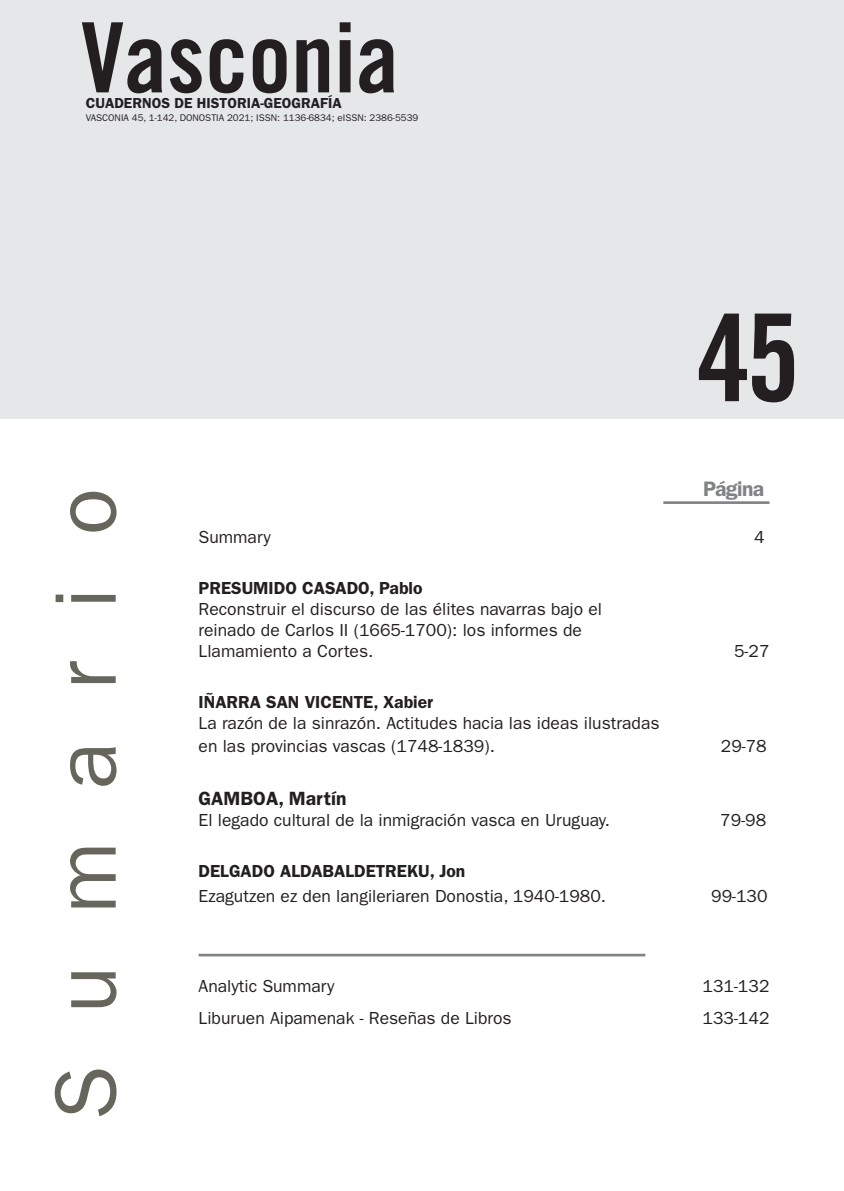
<style>
.page{position:relative;width:844px;height:1191px;background:#fff}
.page>*{position:absolute;margin:0;border:0;box-sizing:border-box;transform-origin:0 0}
.t1{font:121.27px "Trade Gothic LT Std Bd Cn 20";color:#231f20}
.t2{font:97.12px "Trade Gothic LT Std Bd Cn 20";color:#231f20}
.t3{font:87.5px "ITC Franklin Gothic Std";letter-spacing:.6em;color:#67665d}
.t4{font:600 21px "ITC Franklin Gothic Std";letter-spacing:-.025em;color:#808285}
.t5{font:600 19.25px "ITC Franklin Gothic Std";color:#231f20}
._01_-_Aurkibidea_2{font:17.5px/21px "ITC Franklin Gothic Std";color:#231f20}
._01_-_TITULO{font:17.5px/23.1px "ITC Franklin Gothic Std";color:#231f20}
._01_-_Aurkibidea_1{font:600 17.5px "ITC Franklin Gothic Std";color:#231f20}
._01_-_Aurkibidea_1-2{font:17.5px "ITC Franklin Gothic Std";color:#231f20}
.t6{font:600 14.53px "ITC Franklin Gothic Std";color:#231f20}
.t7{font:9.62px "ITC Franklin Gothic Std";color:#231f20}
</style>
<div class="page">
<hr style="left:663px;top:501px;width:106px;height:3px;background:#808285">
<hr style="left:198px;top:953px;width:447px;height:3px;background:#808285">
<div style="left:0;top:0;width:843px;height:418px;background:#e6e7e9"></div>
<p class="t2" style="left:81px;top:-1px;width:319px">Vasconia</p>
<p class="t6" style="left:86px;top:95px;width:257px">CUADERNOS DE HISTORIA-GEOGRAFÍA</p>
<p class="t7" style="left:86px;top:112px;width:334px">VASCONIA 45, 1-142, DONOSTIA 2021; ISSN: 1136-6834; eISSN: 2386-5539</p>
<p class="t1" style="left:696px;top:284px;width:104px">45</p>
<h3 class="t3" style="left:36px;top:1120px;width:633px;rotate:-90deg">Sumario</h3>
<p class="t4" style="left:703px;top:476px;width:63px">Página</p>
<p class="_01_-_Aurkibidea_1-2" style="left:198px;top:527px;width:74px">Summary</p>
<p class="_01_-_Aurkibidea_1-2" style="left:754px;top:527px;width:12px">4</p>
<p class="_01_-_Aurkibidea_1" style="left:198px;top:578px;width:225px">PRESUMIDO CASADO, Pablo</p>
<p class="_01_-_Aurkibidea_2" style="left:198px;top:599px;width:405px">Reconstruir el discurso de las élites navarras bajo el reinado de Carlos II (1665-1700): los informes de</p>
<p class="_01_-_Aurkibidea_2" style="left:198px;top:641px;width:176px">Llamamiento a Cortes.</p>
<p class="_01_-_Aurkibidea_2" style="left:734px;top:641px;width:37px">5-27</p>
<p class="_01_-_Aurkibidea_1" style="left:198px;top:691px;width:236px">IÑARRA SAN VICENTE, Xabier</p>
<p class="_01_-_TITULO" style="left:198px;top:711px;width:462px">La razón de la sinrazón. Actitudes hacia las ideas ilustradas en las provincias vascas (1748-1839).</p>
<p class="_01_-_TITULO" style="left:720px;top:734px;width:47px">29-78</p>
<p class="t5" style="left:198px;top:787px;width:149px">GAMBOA, Martín</p>
<p class="_01_-_TITULO" style="left:198px;top:808px;width:413px">El legado cultural de la inmigración vasca en Uruguay.</p>
<p class="_01_-_TITULO" style="left:720px;top:808px;width:47px">79-98</p>
<p class="_01_-_Aurkibidea_1" style="left:198px;top:860px;width:268px">DELGADO ALDABALDETREKU, Jon</p>
<p class="_01_-_Aurkibidea_2" style="left:198px;top:885px;width:409px">Ezagutzen ez den langileriaren Donostia, 1940-1980.</p>
<p class="_01_-_Aurkibidea_2" style="left:711px;top:885px;width:58px">99-130</p>
<p class="_01_-_Aurkibidea_2" style="left:198px;top:975px;width:137px">Analytic Summary</p>
<p class="_01_-_Aurkibidea_2" style="left:702px;top:975px;width:68px">131-132</p>
<p class="_01_-_Aurkibidea_2" style="left:198px;top:1007px;width:314px">Liburuen Aipamenak - Reseñas de Libros</p>
<p class="_01_-_Aurkibidea_2" style="left:702px;top:1007px;width:68px">133-142</p>
</div>
